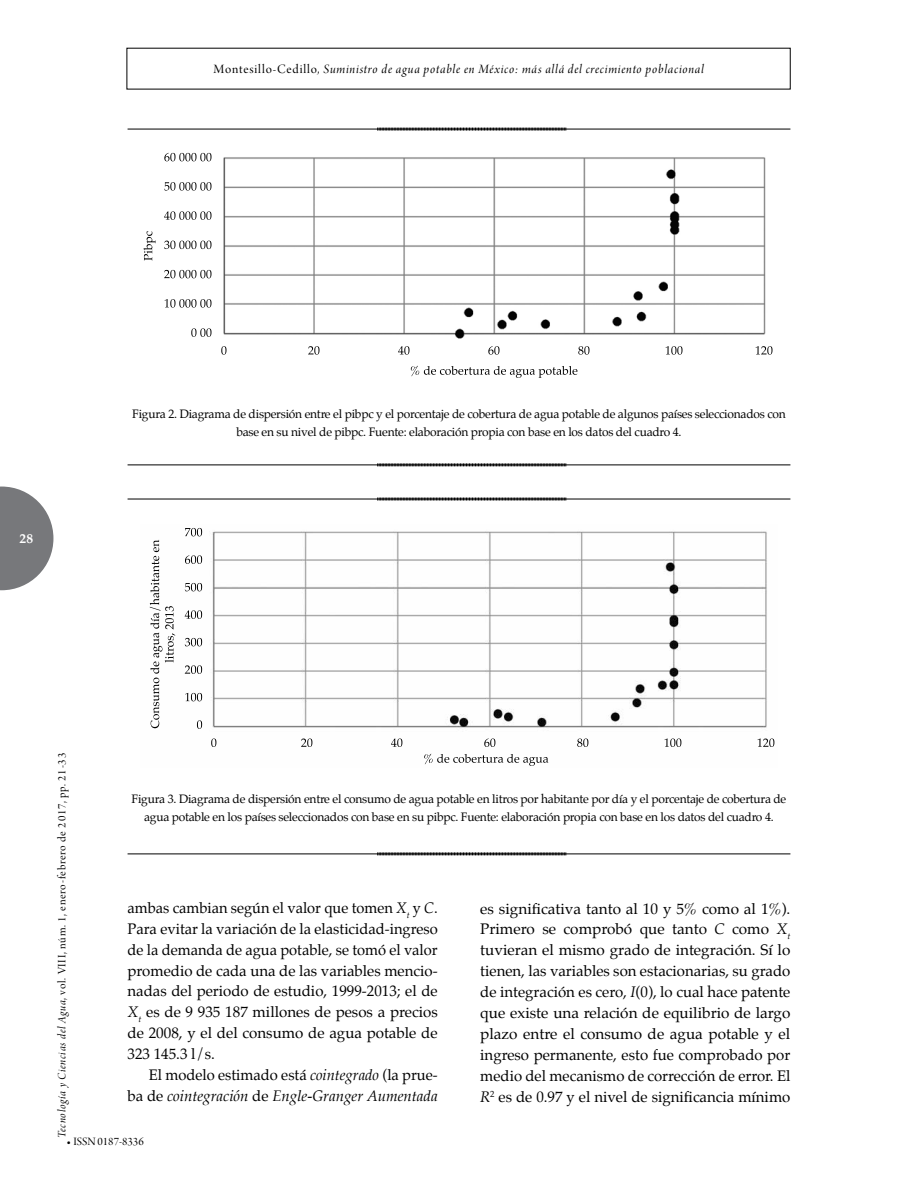
<style>
.page{position:relative;width:918px;height:1188px;background:#fff}
.page>*{position:absolute;margin:0;border:0;box-sizing:border-box;transform-origin:0 0}
.t1{font:15px/20.9px "Palatino";color:#000;text-align:justify}
.t2{font:italic 15px/20.9px "Palatino";color:#000;text-align:right}
.t3{font:13.5px "Arno Pro Italic Display";letter-spacing:.055em;color:#000}
.t4{font:700 13.5px "Palatino";color:#fff}
.t5{font:12px/18px "Palatino";letter-spacing:-.02em;color:#000;text-align:center}
.t6{font:12px "Arno Pro Display";letter-spacing:.055em;color:#000}
.t7{font:12px "Arno Pro Display";color:#000}
.s1{font-family:"Arno Pro Display"}
.s2{font-family:"Arno Pro Italic Display"}
.s3{font-style:italic}
.s4{font-style:normal}
.s5{font-family:"Arno Pro"}
</style>
<div class="page">
<svg style="left:0;top:487px;width:53px;height:103px"></svg>
<img style="left:143px;top:152px;width:630px;height:226px">
<img style="left:411px;top:366px;width:161px;height:10px">
<img style="left:398px;top:346px;width:362px;height:9px">
<img style="left:144px;top:231px;width:12px;height:19px">
<img style="left:164px;top:153px;width:48px;height:8px">
<img style="left:185px;top:182px;width:27px;height:9px">
<img style="left:164px;top:211px;width:48px;height:9px">
<img style="left:164px;top:241px;width:48px;height:8px">
<img style="left:185px;top:270px;width:27px;height:8px">
<img style="left:165px;top:299px;width:47px;height:9px">
<img style="left:191px;top:328px;width:21px;height:9px">
<img style="left:149px;top:527px;width:626px;height:239px">
<img style="left:424px;top:754px;width:90px;height:10px">
<img style="left:391px;top:738px;width:371px;height:9px">
<img style="left:153px;top:540px;width:6px;height:21px">
<img style="left:165px;top:606px;width:9px;height:23px">
<img style="left:185px;top:528px;width:17px;height:36px">
<hr style="left:128px;top:129px;width:662px;height:1px;background:#000">
<svg style="left:377px;top:128px;width:190px;height:3px"></svg>
<hr style="left:128px;top:465px;width:662px;height:1px;background:#000">
<svg style="left:377px;top:463px;width:190px;height:3px"></svg>
<hr style="left:128px;top:499px;width:662px;height:1px;background:#000">
<svg style="left:377px;top:498px;width:190px;height:3px"></svg>
<hr style="left:128px;top:854px;width:662px;height:1px;background:#000">
<svg style="left:377px;top:852px;width:190px;height:3px"></svg>
<p class="t3" style="left:214px;top:61px;width:492px"><span class="s1">Montesillo-Cedillo</span>, Suministro de agua potable en México: más allá del crecimiento poblacional</p>
<p class="t4" style="left:20px;top:526px;width:15px">28</p>
<p class="t5" style="left:132px;top:404px;width:655px">Figura 2. Diagrama de dispersión entre el pibpc y el porcentaje de cobertura de agua potable de algunos países seleccionados con base en su nivel de pibpc. Fuente: elaboración propia con base en los datos del cuadro 4.</p>
<p class="t6" style="left:55px;top:1138px;width:387px;rotate:-90deg"><span class="s2">Tecnología y Ciencias del Agua</span>, vol. VIII, núm. 1, enero-febrero de 2017, pp. 21-33</p>
<p class="t5" style="left:132px;top:790px;width:656px">Figura 3. Diagrama de dispersión entre el consumo de agua potable en litros por habitante por día y el porcentaje de cobertura de agua potable en los países seleccionados con base en su pibpc. Fuente: elaboración propia con base en los datos del cuadro 4.</p>
<p class="t1" style="left:128px;top:897px;width:312px">ambas cambian según el valor que tomen <span class="s3">X</span><sub>t</sub> y <span class="s3">C</span>.<br>Para evitar la variación de la elasticidad-ingreso de la demanda de agua potable, se tomó el valor promedio de cada una de las variables mencio&shy;nadas del periodo de estudio, 1999-2013; el de <span class="s3">X</span><sub>t</sub> es de 9 935 187 millones de pesos a precios de 2008, y el del consumo de agua potable de 323 145.3 l/s.</p>
<p class="t2" style="left:128px;top:1064px;width:312px"><span class="s4">El modelo estimado está</span> cointegrado <span class="s4">(la prue-<br>ba de</span> cointegración <span class="s4">de</span> Engle-Granger Aumentada</p>
<p class="t1" style="left:480px;top:898px;width:312px">es significativa tanto al 10 y 5% como al 1%).<br>Primero se comprobó que tanto <span class="s3">C</span> como <span class="s3">X</span><sub>t </sub>tuvieran el mismo grado de integración. Sí lo tienen, las variables son estacionarias, su grado de integración es cero, <span class="s3">I</span>(0), lo cual hace patente que existe una relación de equilibrio de largo plazo entre el consumo de agua potable y el ingreso permanente, esto fue comprobado por medio del mecanismo de corrección de error. El <span class="s3">R</span><sup>2</sup> es de 0.97 y el nivel de significancia mínimo</p>
<p class="t7" style="left:66px;top:1135px;width:79px"><span class="s5">•</span> ISSN 0187-8336</p>
</div>
